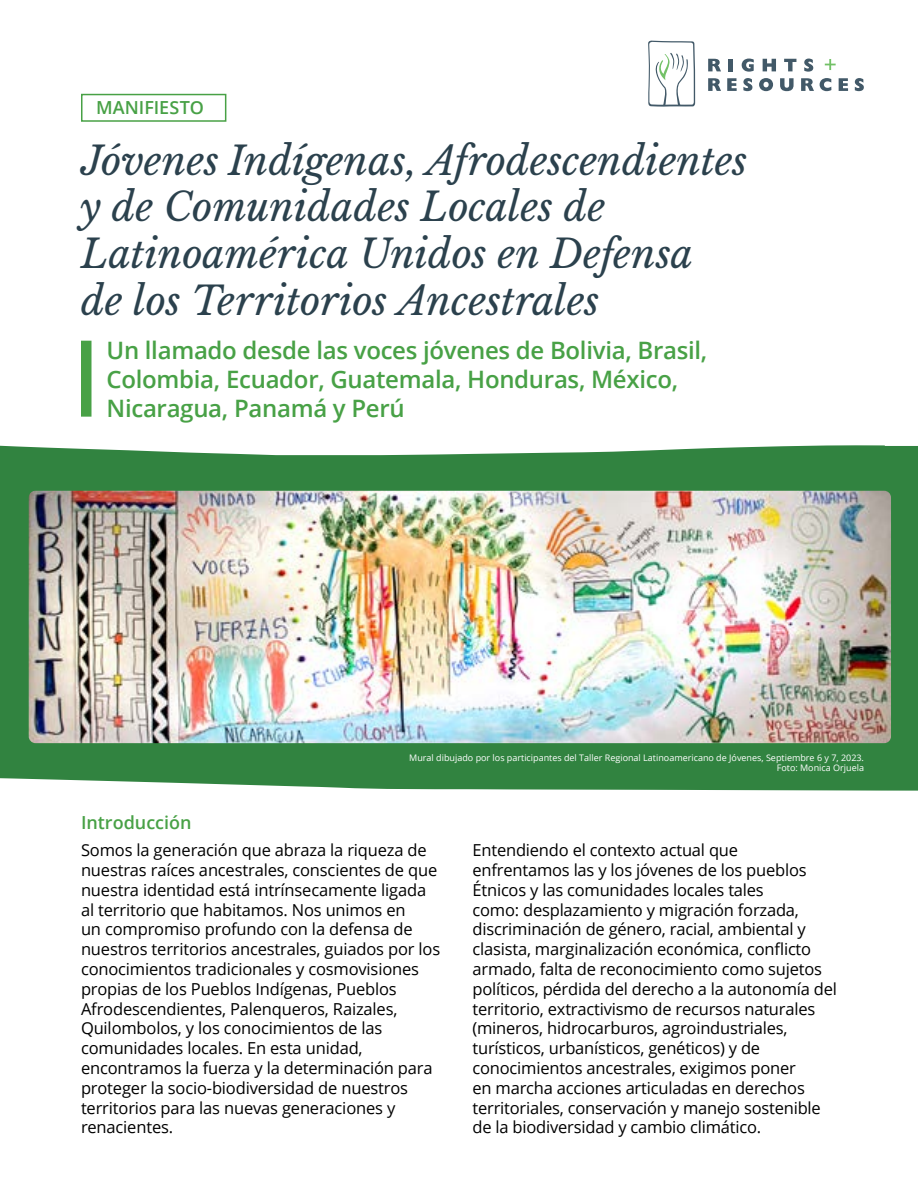
<style>
.page{position:relative;width:918px;height:1188px;background:#fff}
.page>*{position:absolute;margin:0;border:0;box-sizing:border-box;transform-origin:0 0}
.t1{font:italic 39px/46.8px "Libre Baskerville";color:#2b414d}
.t2{font:600 24px/28.8px "Open Sans";letter-spacing:-.01em;color:#48a146}
.t3{font:600 18px "Open Sans";color:#48a146}
.t4{font:16.5px/19.8px "Open Sans";letter-spacing:-.01em;color:#000}
.t5{font:9px/10.8px "Open Sans";color:#fff;text-align:right}
</style>
<div class="page">
<svg style="left:0;top:445px;width:918px;height:346px;background:#438e51"></svg>
<img style="left:29px;top:491px;width:862px;height:252px">
<div style="left:81px;top:341px;width:11px;height:76px;background:#48a146"></div>
<div style="left:81px;top:94px;width:145px;height:28px;border:2px solid #48a146"></div>
<svg style="left:648px;top:40px;width:47px;height:67px"></svg>
<svg style="left:708px;top:78px;width:13px;height:13px"></svg>
<svg style="left:727px;top:78px;width:10px;height:13px"></svg>
<svg style="left:743px;top:78px;width:9px;height:13px"></svg>
<svg style="left:759px;top:78px;width:14px;height:13px"></svg>
<svg style="left:780px;top:78px;width:14px;height:13px"></svg>
<svg style="left:801px;top:78px;width:13px;height:13px"></svg>
<svg style="left:820px;top:78px;width:11px;height:13px"></svg>
<svg style="left:839px;top:78px;width:9px;height:13px"></svg>
<svg style="left:855px;top:78px;width:9px;height:13px"></svg>
<svg style="left:708px;top:59px;width:13px;height:12px"></svg>
<hr style="left:729px;top:59px;width:4px;height:12px;background:#425968">
<svg style="left:742px;top:59px;width:12px;height:13px"></svg>
<svg style="left:763px;top:59px;width:13px;height:12px"></svg>
<svg style="left:784px;top:59px;width:12px;height:12px"></svg>
<svg style="left:804px;top:59px;width:9px;height:13px"></svg>
<svg style="left:825px;top:59px;width:11px;height:11px"></svg>
<p class="t3" style="left:96px;top:95px;width:109px">MANIFIESTO</p>
<h1 class="t1" style="left:81px;top:137px;width:668px">Jóvenes Indígenas, Afrodescendientes y de Comunidades Locales de Latinoamérica Unidos en Defensa<br>de los Territorios Ancestrales</h1>
<h2 class="t2" style="left:106px;top:335px;width:602px">Un llamado desde las voces jóvenes de Bolivia, Brasil,<br>Colombia, Ecuador, Guatemala, Honduras, México,<br>Nicaragua, Panamá y Perú</h2>
<p class="t3" style="left:81px;top:810px;width:112px">Introducción</p>
<p class="t5" style="left:409px;top:752px;width:456px">Mural dibujado por los participantes del Taller Regional Latinoamericano de Jóvenes, Septiembre 6 y 7, 2023.<br>Foto: Monica Orjuela</p>
<p class="t4" style="left:81px;top:840px;width:361px">Somos la generación que abraza la riqueza de nuestras raíces ancestrales, conscientes de que nuestra identidad está intrínsecamente ligada al territorio que habitamos. Nos unimos en<br>un compromiso profundo con la defensa de nuestros territorios ancestrales, guiados por los conocimientos tradicionales y cosmovisiones propias de los Pueblos Indígenas, Pueblos Afrodescendientes, Palenqueros, Raizales, Quilombolos, y los conocimientos de las comunidades locales. En esta unidad, encontramos la fuerza y la determinación para proteger la socio-biodiversidad de nuestros territorios para las nuevas generaciones y renacientes.</p>
<p class="t4" style="left:472px;top:840px;width:366px">Entendiendo el contexto actual que enfrentamos las y los jóvenes de los pueblos Étnicos y las comunidades locales tales<br>como: desplazamiento y migración forzada, discriminación de género, racial, ambiental y clasista, marginalización económica, conflicto armado, falta de reconocimiento como sujetos políticos, pérdida del derecho a la autonomía del territorio, extractivismo de recursos naturales (mineros, hidrocarburos, agroindustriales, turísticos, urbanísticos, genéticos) y de conocimientos ancestrales, exigimos poner<br>en marcha acciones articuladas en derechos territoriales, conservación y manejo sostenible de la biodiversidad y cambio climático.</p>
</div>
